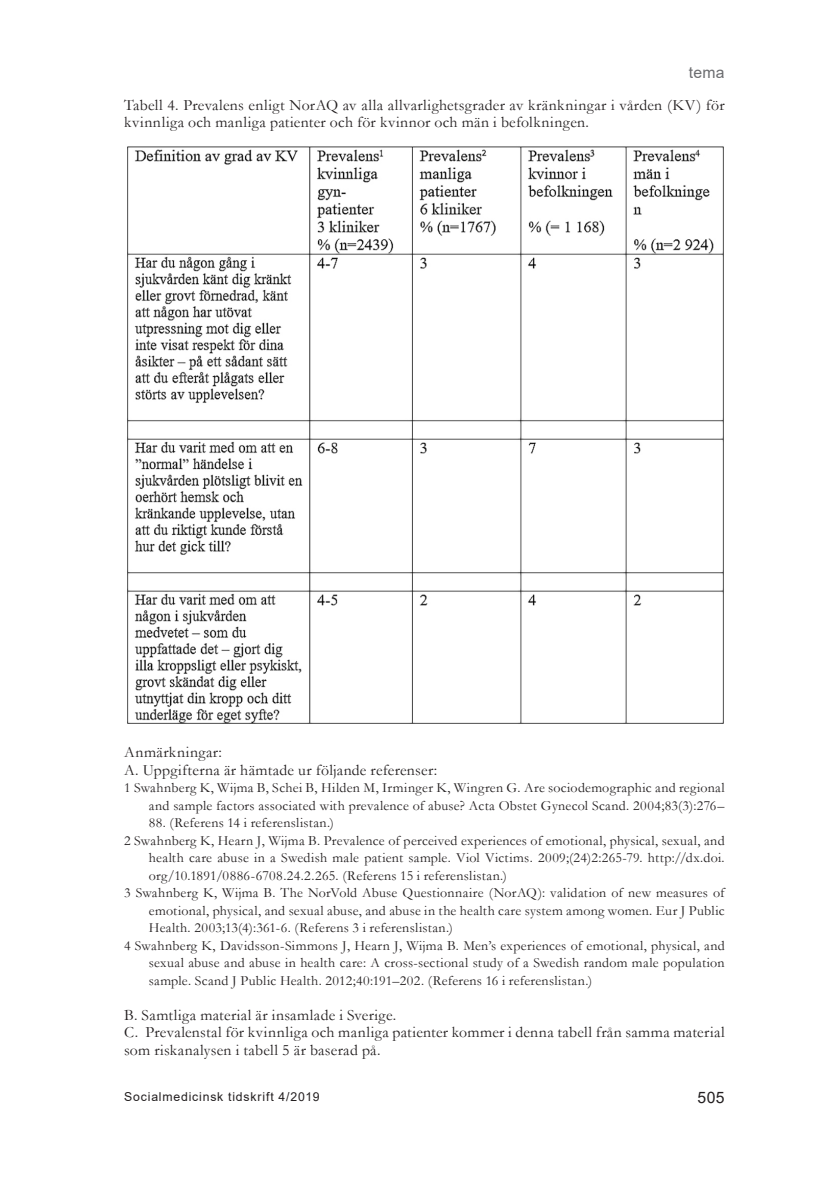
<style>
.page{position:relative;width:819px;height:1201px;background:#fff}
.page>*{position:absolute;margin:0;border:0;box-sizing:border-box;transform-origin:0 0}
.figtext{font:15.75px/17.5px "Garamond";letter-spacing:.02em;color:#231f20}
.t1{font:15.75px "Arial";color:#6c6d70}
.t2{font:15.75px "Arial";color:#231f20}
.reflista{font:14px/17.5px "Garamond";letter-spacing:.02em;color:#231f20;text-align:justify}
.t3{font:12.25px "Arial";letter-spacing:.065em;color:#231f20}
</style>
<div class="page">
<img style="left:127px;top:146px;width:597px;height:578px">
<p class="t1" style="left:689px;top:61px;width:37px">tema</p>
<p class="figtext" style="left:124px;top:95px;width:602px">Tabell 4. Prevalens enligt NorAQ av alla allvarlighetsgrader av kränkningar i vården (KV) för kvinnliga och manliga patienter och för kvinnor och män i befolkningen.</p>
<p class="figtext" style="left:124px;top:743px;width:99px">Anmärkningar:</p>
<p class="figtext" style="left:124px;top:760px;width:314px">A. Uppgifterna är hämtade ur följande referenser:</p>
<p class="reflista" style="left:124px;top:778px;width:602px;text-align:right">1 Swahnberg K, Wijma B, Schei B, Hilden M, Irminger K, Wingren G. Are sociodemographic and regional and sample factors associated with prevalence of abuse? Acta Obstet Gynecol Scand. 2004;83(3):276–</p>
<p class="reflista" style="left:149px;top:813px;width:187px">88. (Referens 14 i referenslistan.)</p>
<p class="reflista" style="left:149px;top:831px;width:577px;text-indent:-25px">2 Swahnberg K, Hearn J, Wijma B. Prevalence of perceived experiences of emotional, physical, sexual, and health care abuse in a Swedish male patient sample. Viol Victims. 2009;(24)2:265-79. http://dx.doi. org/10.1891/0886-6708.24.2.265. (Referens 15 i referenslistan.)</p>
<p class="reflista" style="left:149px;top:883px;width:577px;text-indent:-25px">3 Swahnberg K, Wijma B. The NorVold Abuse Questionnaire (NorAQ): validation of new measures of emotional, physical, and sexual abuse, and abuse in the health care system among women. Eur J Public Health. 2003;13(4):361-6. (Referens 3 i referenslistan.)</p>
<p class="reflista" style="left:149px;top:936px;width:577px;text-indent:-25px">4 Swahnberg K, Davidsson-Simmons J, Hearn J, Wijma B. Men’s experiences of emotional, physical, and sexual abuse and abuse in health care: A cross-sectional study of a Swedish random male population sample. Scand J Public Health. 2012;40:191–202. (Referens 16 i referenslistan.)</p>
<p class="figtext" style="left:124px;top:1005px;width:274px">B. Samtliga material är insamlade i Sverige.</p>
<p class="figtext" style="left:124px;top:1023px;width:602px">C. Prevalenstal för kvinnliga och manliga patienter kommer i denna tabell från samma material som riskanalysen i tabell 5 är baserad på.</p>
<p class="t3" style="left:124px;top:1088px;width:197px">Socialmedicinsk tidskrift 4/2019</p>
<p class="t2" style="left:697px;top:1086px;width:29px">505</p>
</div>
